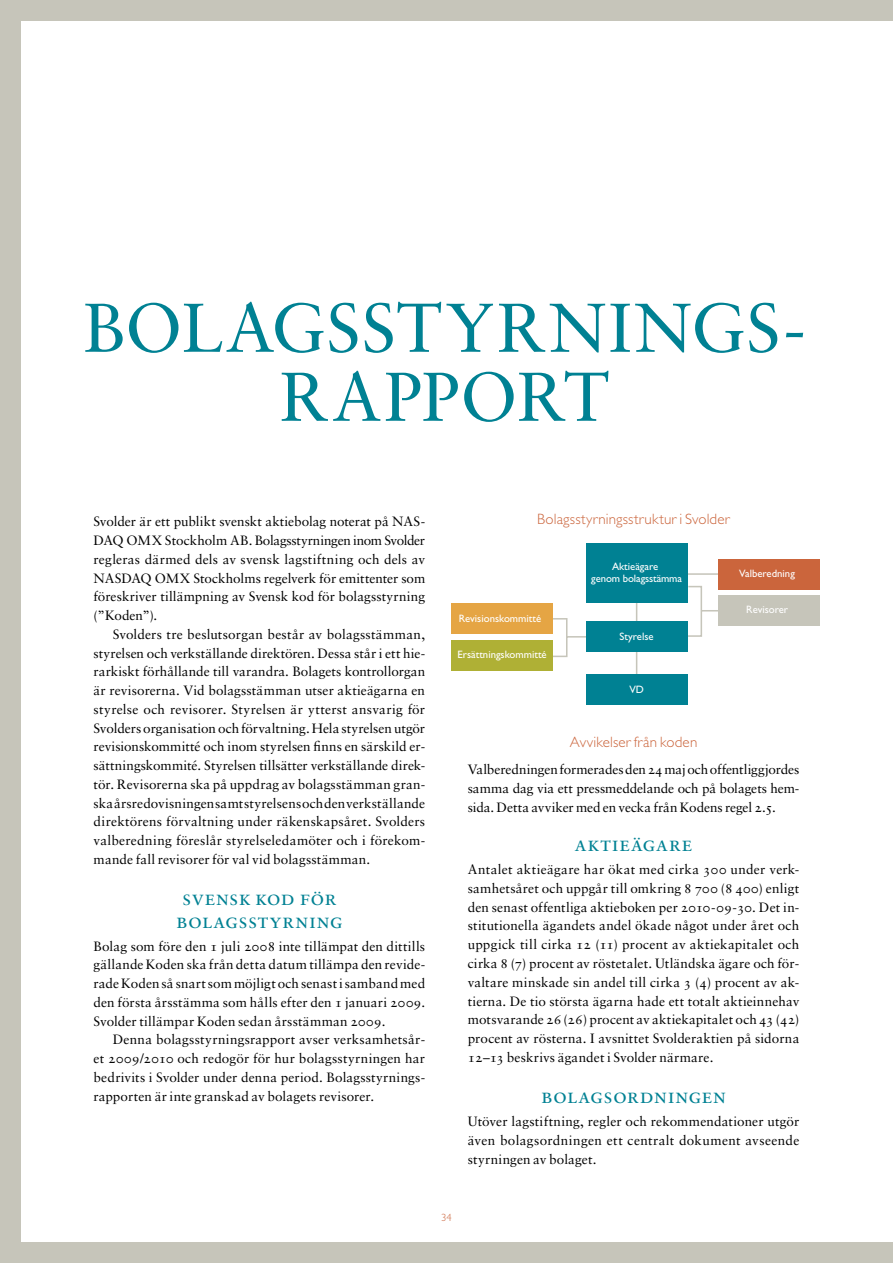
<style>
.page{position:relative;width:893px;height:1263px;background:#c6c5ba}
.page>*{position:absolute;margin:0;border:0;box-sizing:border-box;transform-origin:0 0}
.t1{font:69px/69px "Sabon";letter-spacing:.02em;color:#008193;text-align:center}
.t2{font:21px/22.5px "Sabon Roman SC";color:#008193}
.t3{font:300 15px "Gill Sans Std";letter-spacing:.01em;color:#cb653c}
.t4{font:13.5px/18.8px "Sabon Roman Os F";letter-spacing:.01em;color:#000;text-align:justify}
.t5{font:10.8px/12.3px "Gill Sans Std";color:#fff;text-align:center}
.t6{font:300 10.5px "Gill Sans Std";color:#cb653c}
</style>
<div class="page">
<div style="left:21px;top:21px;width:872px;height:1221px;background:#fff"></div>
<svg style="left:547px;top:573px;width:255px;height:102px"></svg>
<div style="left:718px;top:559px;width:102px;height:30px;background:#cb653c"></div>
<div style="left:718px;top:595px;width:102px;height:30px;background:#c6c5ba"></div>
<div style="left:451px;top:604px;width:102px;height:30px;background:#e5a544"></div>
<div style="left:586px;top:543px;width:102px;height:60px;background:#008193"></div>
<div style="left:586px;top:622px;width:102px;height:30px;background:#008193"></div>
<div style="left:586px;top:675px;width:102px;height:30px;background:#008193"></div>
<div style="left:451px;top:640px;width:102px;height:30px;background:#afb035"></div>
<h1 class="t1" style="left:83px;top:293px;width:719px">BOLAGSSTYRNINGS-<br>RAPPORT</h1>
<p class="t4" style="left:94px;top:512px;width:333px">Svolder är ett publikt svenskt aktiebolag noterat på NAS-DAQ OMX Stockholm AB. Bolagsstyrningen inom Svolder regleras därmed dels av svensk lagstiftning och dels av NASDAQ OMX Stockholms regelverk för emittenter som föreskriver tillämpning av Svensk kod för bolagsstyrning (”Koden”).</p>
<p class="t4" style="left:94px;top:625px;width:333px;text-indent:19px">Svolders tre beslutsorgan består av bolagsstämman, styrelsen och verkställande direktören. Dessa står i ett hie&shy;rarkiskt förhållande till varandra. Bolagets kontrollorgan är revisorerna. Vid bolagsstämman utser aktieägarna en styrelse och revisorer. Styrelsen är ytterst ansvarig för Svolders organisation och förvaltning. Hela styrelsen utgör revisionskommitté och inom styrelsen finns en särskild er&shy;sättningskommité. Styrelsen tillsätter verkställande direk&shy;tör. Revisorerna ska på uppdrag av bolagsstämman gran&shy;ska årsredovisningen samt styrelsens och den verkställande direktörens förvaltning under räkenskapsåret. Svolders valberedning föreslår styrelseledamöter och i förekom&shy;mande fall revisorer för val vid bolagsstämman.</p>
<h2 class="t2" style="left:176px;top:886px;width:168px">svensk kod för bolagsstyrning</h2>
<p class="t4" style="left:94px;top:936px;width:333px">Bolag som före den 1 juli 2008 inte tillämpat den dittills gällande Koden ska från detta datum tillämpa den revide&shy;rade Koden så snart som möjligt och senast i samband med den första årsstämma som hålls efter den 1 januari 2009.<br>Svolder tillämpar Koden sedan årsstämman 2009.</p>
<p class="t4" style="left:94px;top:1030px;width:333px;text-indent:19px">Denna bolagsstyrningsrapport avser verksamhetsår&shy;et 2009/2010 och redogör för hur bolagsstyrningen har bedrivits i Svolder under denna period. Bolagsstyrnings&shy;rapporten är inte granskad av bolagets revisorer.</p>
<p class="t3" style="left:537px;top:510px;width:194px">Bolagsstyrningsstruktur i Svolder</p>
<p class="t5" style="left:459px;top:612px;width:84px">Revisionskommitté</p>
<p class="t5" style="left:457px;top:648px;width:91px">Ersättningskommitté</p>
<p class="t5" style="left:591px;top:560px;width:92px">Aktieägare<br>genom bolagsstämma</p>
<p class="t5" style="left:620px;top:630px;width:35px">Styrelse</p>
<p class="t5" style="left:629px;top:683px;width:16px">VD</p>
<p class="t5" style="left:739px;top:567px;width:57px">Valberedning</p>
<p class="t5" style="left:746px;top:604px;width:44px">Revisorer</p>
<p class="t3" style="left:570px;top:734px;width:129px">Avvikelser från koden</p>
<p class="t4" style="left:468px;top:760px;width:333px">Valberedningen formerades den 24 maj och offentliggjordes samma dag via ett pressmeddelande och på bolagets hem&shy;sida. Detta avviker med en vecka från Kodens regel 2.5.</p>
<h2 class="t2" style="left:575px;top:832px;width:119px">aktieägare</h2>
<p class="t4" style="left:468px;top:860px;width:333px">Antalet aktieägare har ökat med cirka 300 under verk&shy;samhetsåret och uppgår till omkring 8 700 (8 400) enligt den senast offentliga aktieboken per 2010-09-30. Det in&shy;stitutionella ägandets andel ökade något under året och uppgick till cirka 12 (11) procent av aktiekapitalet och cirka 8 (7) procent av röstetalet. Utländska ägare och för&shy;valtare minskade sin andel till cirka 3 (4) procent av ak&shy;tierna. De tio största ägarna hade ett totalt aktieinnehav motsvarande 26 (26) procent av aktiekapitalet och 43 (42) procent av rösterna. I avsnittet Svolderaktien på sidorna 12–13 beskrivs ägandet i Svolder närmare.</p>
<h2 class="t2" style="left:541px;top:1084px;width:186px">bolagsordningen</h2>
<p class="t4" style="left:468px;top:1112px;width:333px">Utöver lagstiftning, regler och rekommendationer utgör även bolagsordningen ett centralt dokument avseende styrningen av bolaget.</p>
<p class="t6" style="left:441px;top:1212px;width:12px">34</p>
</div>
